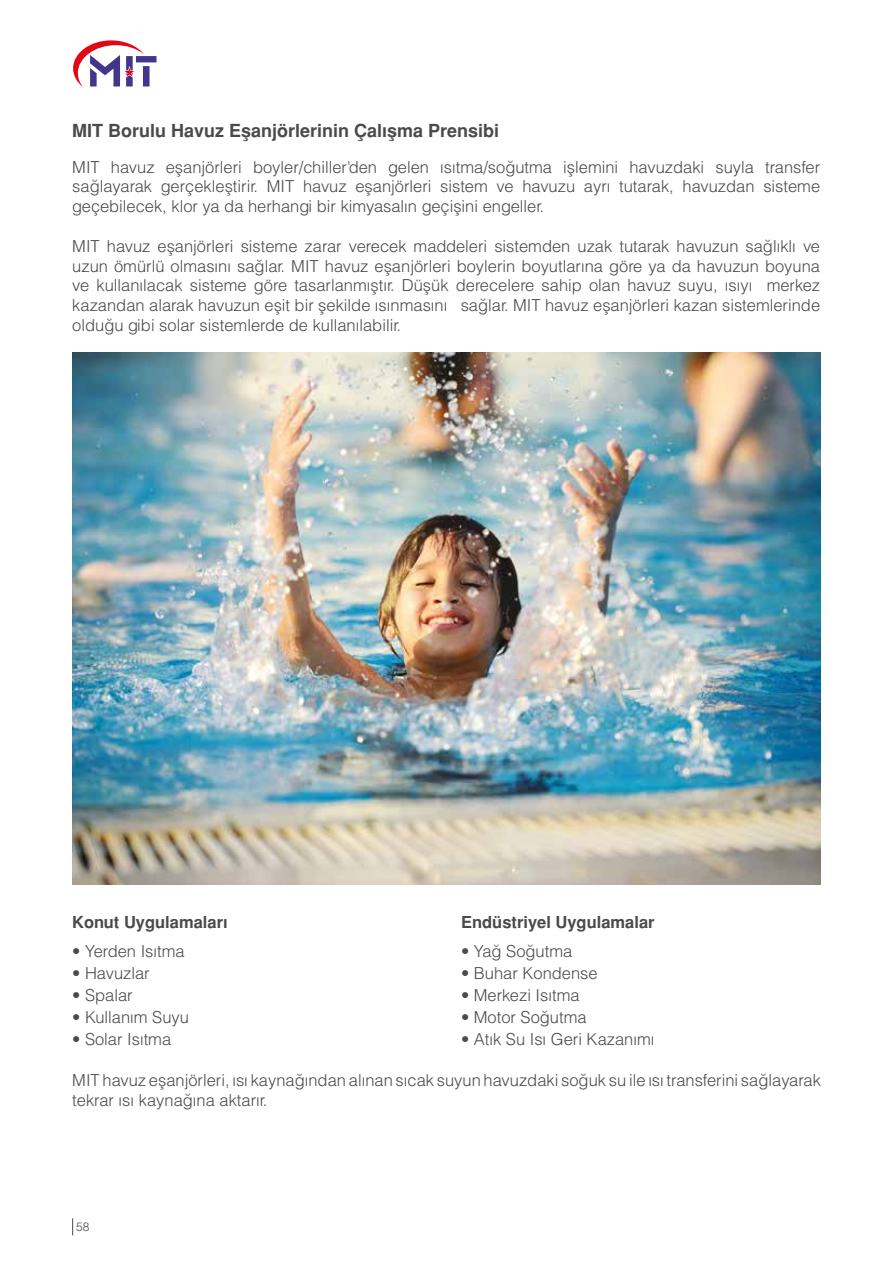
<style>
.page{position:relative;width:893px;height:1263px;background:#fff}
.page>*{position:absolute;margin:0;border:0;box-sizing:border-box;transform-origin:0 0}
.t1{font:700 18px "Helvetica Tr";color:#4a4a49}
.t2{font:16.5px/19.8px "Helvetica Light Normal Tr";color:#4a4a49;text-align:justify}
.t3{font:700 16.5px "Helvetica Tr";color:#4a4a49}
.t4{font:12px "Helvetica Light Normal Tr";color:#4a4a49}
</style>
<div class="page">
<svg style="left:73px;top:40px;width:83px;height:47px"></svg>
<svg style="left:72px;top:1218px;width:1px;height:17px"></svg>
<img style="left:72px;top:352px;width:749px;height:532px">
<p class="t1" style="left:72px;top:120px;width:428px">MIT Borulu Havuz Eşanjörlerinin Çalışma Prensibi</p>
<p class="t2" style="left:72px;top:156px;width:749px">MIT havuz eşanjörleri boyler/chiller'den gelen ısıtma/soğutma işlemini havuzdaki suyla transfer sağlayarak gerçekleştirir. MIT havuz eşanjörleri sistem ve havuzu ayrı tutarak, havuzdan sisteme geçebilecek, klor ya da herhangi bir kimyasalın geçişini engeller.</p>
<p class="t2" style="left:72px;top:236px;width:749px">MIT havuz eşanjörleri sisteme zarar verecek maddeleri sistemden uzak tutarak havuzun sağlıklı ve uzun ömürlü olmasını sağlar. MIT havuz eşanjörleri boylerin boyutlarına göre ya da havuzun boyuna ve kullanılacak sisteme göre tasarlanmıştır. Düşük derecelere sahip olan havuz suyu, ısıyı merkez kazandan alarak havuzun eşit bir şekilde ısınmasını sağlar. MIT havuz eşanjörleri kazan sistemlerinde olduğu gibi solar sistemlerde de kullanılabilir.</p>
<p class="t3" style="left:461px;top:912px;width:195px">Endüstriyel Uygulamalar</p>
<p class="t2" style="left:461px;top:941px;width:113px">• Yağ Soğutma</p>
<p class="t2" style="left:461px;top:963px;width:138px">• Buhar Kondense</p>
<p class="t2" style="left:461px;top:985px;width:120px">• Merkezi Isıtma</p>
<p class="t2" style="left:461px;top:1007px;width:127px">• Motor Soğutma</p>
<p class="t2" style="left:461px;top:1029px;width:195px">• Atık Su Isı Geri Kazanımı</p>
<p class="t2" style="left:72px;top:1070px;width:750px">MIT havuz eşanjörleri, ısı kaynağından alınan sıcak suyun havuzdaki soğuk su ile ısı transferini sağlayarak tekrar ısı kaynağına aktarır.</p>
<p class="t3" style="left:72px;top:912px;width:157px">Konut Uygulamaları</p>
<p class="t2" style="left:72px;top:941px;width:114px">• Yerden Isıtma</p>
<p class="t2" style="left:72px;top:963px;width:79px">• Havuzlar</p>
<p class="t2" style="left:72px;top:985px;width:62px">• Spalar</p>
<p class="t2" style="left:72px;top:1007px;width:118px">• Kullanım Suyu</p>
<p class="t2" style="left:72px;top:1029px;width:100px">• Solar Isıtma</p>
<p class="t4" style="left:76px;top:1219px;width:15px">58</p>
</div>
